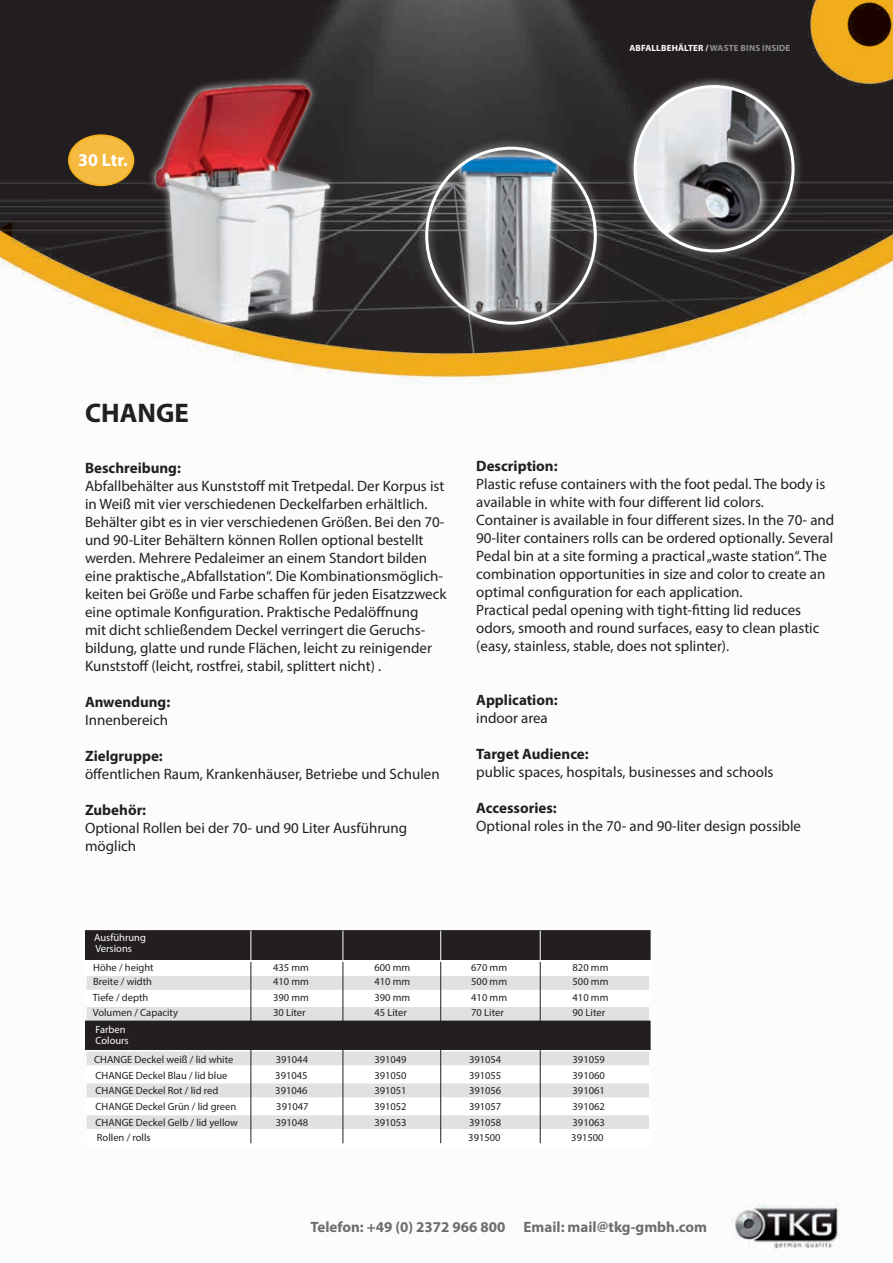
<style>
.page{position:relative;width:893px;height:1263px;background:#fff}
.page>*{position:absolute;margin:0;border:0;box-sizing:border-box;transform-origin:0 0}
.t1{font:700 27px "Myriad Pro";color:#231f20}
.t2{font:700 18px "Myriad Pro";color:#fff}
.t3{font:15px/18px "Myriad Pro";color:#231f20}
.t4{font:700 15px "Myriad Pro";color:#231f20}
.t5{font:700 15px "Myriad Pro";color:#6c6d70}
.t6{font:10.5px "Myriad Pro";color:#231f20}
.t7{font:10.5px/11.1px "Myriad Pro";color:#fff}
.t8{font:700 9px "Myriad Pro";letter-spacing:.02em;color:#fff}
.s1{color:#8d8f92}
</style>
<div class="page">
<img style="left:0;top:0;width:893px;height:1205px">
<img style="left:146px;top:67px;width:193px;height:265px">
<div style="left:624px;top:76px;width:180px;height:186px;background:#fff;opacity:.75"></div>
<img style="left:635px;top:87px;width:158px;height:164px">
<div style="left:634px;top:85px;width:160px;height:167px;border:3px solid #fff;border-radius:50%"></div>
<div style="left:416px;top:137px;width:191px;height:197px;background:#fff;opacity:.75"></div>
<img style="left:456px;top:152px;width:110px;height:168px">
<div style="left:69px;top:135px;width:65px;height:50px;background:#f6ba41;border-radius:50%"></div>
<div style="left:68px;top:134px;width:66px;height:52px;border:2px solid #f2af18;border-radius:50%"></div>
<div style="left:86px;top:959px;width:564px;height:16px;background:#fff"></div>
<div style="left:86px;top:931px;width:564px;height:28px;background:#231f20"></div>
<div style="left:85px;top:930px;width:566px;height:30px;border:2px solid #231f20"></div>
<div style="left:86px;top:975px;width:564px;height:16px;background:#e0e1e3"></div>
<div style="left:85px;top:974px;width:566px;height:17px;border:2px solid #fff"></div>
<div style="left:86px;top:1006px;width:564px;height:16px;background:#e0e1e3"></div>
<div style="left:86px;top:1021px;width:564px;height:28px;background:#231f20"></div>
<div style="left:85px;top:1020px;width:566px;height:30px;border:2px solid #231f20"></div>
<div style="left:86px;top:1051px;width:564px;height:15px;background:#e0e1e3"></div>
<div style="left:85px;top:1050px;width:566px;height:17px;border:2px solid #fff"></div>
<div style="left:86px;top:1067px;width:564px;height:15px;background:#fff"></div>
<div style="left:86px;top:1083px;width:564px;height:15px;background:#e0e1e3"></div>
<div style="left:85px;top:1082px;width:566px;height:17px;border:2px solid #fff"></div>
<div style="left:86px;top:1099px;width:564px;height:15px;background:#fff"></div>
<div style="left:86px;top:1114px;width:564px;height:16px;background:#e0e1e3"></div>
<div style="left:85px;top:1114px;width:566px;height:17px;border:2px solid #fff"></div>
<div style="left:86px;top:990px;width:564px;height:16px;background:#fff"></div>
<div style="left:85px;top:990px;width:566px;height:17px;border:2px solid #fff"></div>
<div style="left:87px;top:1130px;width:564px;height:15px;background:#fff"></div>
<div style="left:87px;top:1129px;width:565px;height:17px;border:2px solid #fff"></div>
<hr style="left:251px;top:931px;width:1px;height:31px;background:#fff">
<hr style="left:251px;top:962px;width:1px;height:181px;background:#231f20">
<hr style="left:343px;top:931px;width:1px;height:31px;background:#fff">
<hr style="left:343px;top:962px;width:1px;height:181px;background:#231f20">
<hr style="left:440px;top:931px;width:1px;height:31px;background:#fff">
<hr style="left:440px;top:962px;width:1px;height:181px;background:#231f20">
<hr style="left:540px;top:931px;width:1px;height:31px;background:#fff">
<hr style="left:540px;top:962px;width:1px;height:181px;background:#231f20">
<img style="left:731px;top:1205px;width:110px;height:45px">
<p class="t2" style="left:78px;top:149px;width:51px">30 Ltr.</p>
<p class="t8" style="left:629px;top:42px;width:162px">ABFALLBEHÄLTER / <span class="s1">WASTE BINS INSIDE</span></p>
<h1 class="t1" style="left:85px;top:395px;width:105px">CHANGE</h1>
<p class="t4" style="left:85px;top:458px;width:97px">Beschreibung:</p>
<p class="t3" style="left:85px;top:476px;width:363px">Abfallbehälter aus Kunststoff mit Tretpedal. Der Korpus ist in Weiß mit vier verschiedenen Deckelfarben erhältlich.<br>Behälter gibt es in vier verschiedenen Größen. Bei den 70- und 90-Liter Behältern können Rollen optional bestellt werden. Mehrere Pedaleimer an einem Standort bilden eine praktische „Abfallstation“. Die Kombinationsmöglich&shy;keiten bei Größe und Farbe schaffen für jeden Eisatzzweck eine optimale Konfiguration. Praktische Pedalöffnung<br>mit dicht schließendem Deckel verringert die Geruchs&shy;bildung, glatte und runde Flächen, leicht zu reinigender Kunststoff (leicht, rostfrei, stabil, splittert nicht) .</p>
<p class="t4" style="left:85px;top:692px;width:87px">Anwendung:</p>
<p class="t3" style="left:85px;top:710px;width:85px">Innenbereich</p>
<p class="t4" style="left:85px;top:746px;width:79px">Zielgruppe:</p>
<p class="t3" style="left:85px;top:764px;width:356px">öffentlichen Raum, Krankenhäuser, Betriebe und Schulen</p>
<p class="t4" style="left:85px;top:800px;width:63px">Zubehör:</p>
<p class="t3" style="left:85px;top:818px;width:324px">Optional Rollen bei der 70- und 90 Liter Ausführung möglich</p>
<p class="t4" style="left:476px;top:456px;width:83px">Description:</p>
<p class="t3" style="left:476px;top:474px;width:360px">Plastic refuse containers with the foot pedal. The body is available in white with four different lid colors.<br>Container is available in four different sizes. In the 70- and 90-liter containers rolls can be ordered optionally. Several Pedal bin at a site forming a practical „waste station“. The combination opportunities in size and color to create an optimal configuration for each application.<br>Practical pedal opening with tight-fitting lid reduces odors, smooth and round surfaces, easy to clean plastic (easy, stainless, stable, does not splinter).</p>
<p class="t4" style="left:476px;top:690px;width:83px">Application:</p>
<p class="t3" style="left:476px;top:708px;width:73px">indoor area</p>
<p class="t4" style="left:476px;top:744px;width:114px">Target Audience:</p>
<p class="t3" style="left:476px;top:762px;width:299px">public spaces, hospitals, businesses and schools</p>
<p class="t4" style="left:476px;top:798px;width:82px">Accessories:</p>
<p class="t3" style="left:476px;top:816px;width:326px">Optional roles in the 70- and 90-liter design possible</p>
<p class="t7" style="left:94px;top:931px;width:53px">Ausführung<br>Versions</p>
<p class="t6" style="left:93px;top:975px;width:60px">Breite / width</p>
<p class="t6" style="left:273px;top:975px;width:37px">410 mm</p>
<p class="t6" style="left:374px;top:975px;width:37px">410 mm</p>
<p class="t6" style="left:471px;top:975px;width:37px">500 mm</p>
<p class="t6" style="left:573px;top:975px;width:37px">500 mm</p>
<p class="t6" style="left:93px;top:1006px;width:87px">Volumen / Capacity</p>
<p class="t6" style="left:273px;top:1006px;width:34px">30 Liter</p>
<p class="t6" style="left:374px;top:1006px;width:34px">45 Liter</p>
<p class="t6" style="left:471px;top:1006px;width:34px">70 Liter</p>
<p class="t6" style="left:573px;top:1006px;width:34px">90 Liter</p>
<p class="t7" style="left:95px;top:1024px;width:35px">Farben<br>Colours</p>
<p class="t6" style="left:94px;top:1053px;width:141px">CHANGE Deckel weiß / lid white</p>
<p class="t6" style="left:276px;top:1053px;width:34px">391044</p>
<p class="t6" style="left:374px;top:1053px;width:34px">391049</p>
<p class="t6" style="left:469px;top:1053px;width:34px">391054</p>
<p class="t6" style="left:573px;top:1053px;width:34px">391059</p>
<p class="t6" style="left:95px;top:1068px;width:133px">CHANGE Deckel Blau / lid blue</p>
<p class="t6" style="left:275px;top:1068px;width:34px">391045</p>
<p class="t6" style="left:374px;top:1068px;width:34px">391050</p>
<p class="t6" style="left:469px;top:1068px;width:34px">391055</p>
<p class="t6" style="left:573px;top:1068px;width:34px">391060</p>
<p class="t6" style="left:95px;top:1084px;width:124px">CHANGE Deckel Rot / lid red</p>
<p class="t6" style="left:275px;top:1084px;width:34px">391046</p>
<p class="t6" style="left:374px;top:1084px;width:34px">391051</p>
<p class="t6" style="left:469px;top:1084px;width:34px">391056</p>
<p class="t6" style="left:573px;top:1084px;width:34px">391061</p>
<p class="t6" style="left:95px;top:1100px;width:142px">CHANGE Deckel Grün / lid green</p>
<p class="t6" style="left:276px;top:1100px;width:34px">391047</p>
<p class="t6" style="left:374px;top:1100px;width:34px">391052</p>
<p class="t6" style="left:469px;top:1100px;width:34px">391057</p>
<p class="t6" style="left:573px;top:1100px;width:34px">391062</p>
<p class="t6" style="left:95px;top:1116px;width:144px">CHANGE Deckel Gelb / lid yellow</p>
<p class="t6" style="left:276px;top:1116px;width:34px">391048</p>
<p class="t6" style="left:374px;top:1116px;width:34px">391053</p>
<p class="t6" style="left:469px;top:1116px;width:34px">391058</p>
<p class="t6" style="left:573px;top:1116px;width:34px">391063</p>
<p class="t6" style="left:93px;top:961px;width:62px">Höhe / height</p>
<p class="t6" style="left:273px;top:961px;width:37px">435 mm</p>
<p class="t6" style="left:374px;top:961px;width:37px">600 mm</p>
<p class="t6" style="left:471px;top:961px;width:37px">670 mm</p>
<p class="t6" style="left:573px;top:961px;width:37px">820 mm</p>
<p class="t6" style="left:93px;top:991px;width:57px">Tiefe / depth</p>
<p class="t6" style="left:273px;top:991px;width:37px">390 mm</p>
<p class="t6" style="left:374px;top:991px;width:37px">390 mm</p>
<p class="t6" style="left:471px;top:991px;width:37px">410 mm</p>
<p class="t6" style="left:573px;top:991px;width:37px">410 mm</p>
<p class="t6" style="left:97px;top:1131px;width:55px">Rollen / rolls</p>
<p class="t6" style="left:468px;top:1131px;width:34px">391500</p>
<p class="t6" style="left:571px;top:1131px;width:34px">391500</p>
<p class="t5" style="left:310px;top:1217px;width:398px">Telefon: +49 (0) 2372 966 800 Email: mail@tkg-gmbh.com</p>
</div>
